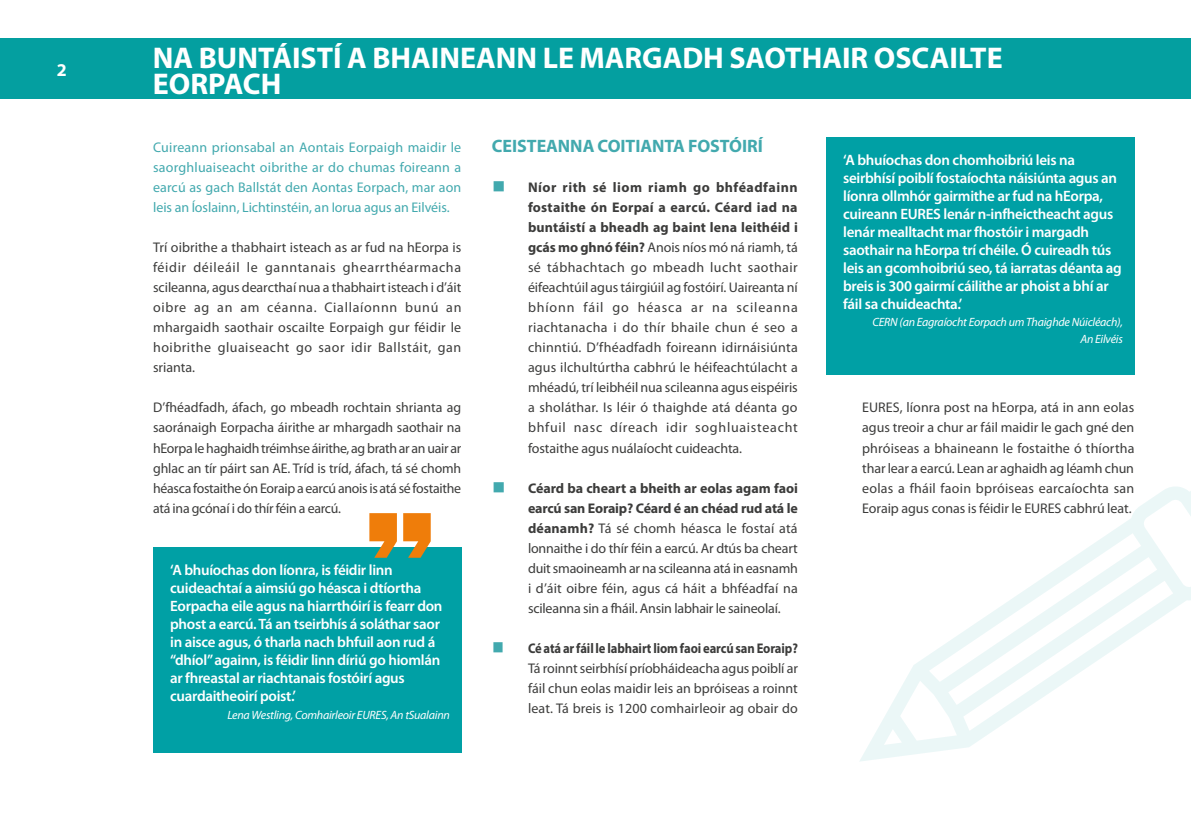
<style>
.page{position:relative;width:1191px;height:840px;background:#fff}
.page>*{position:absolute;margin:0;border:0;box-sizing:border-box;transform-origin:0 0}
.Page_Heading{font:700 30px/26px "Myriad Pro";color:#fff}
.Subheadings{font:700 18px "Myriad Pro";letter-spacing:-.005em;color:#42a9ae}
.t1{font:700 18px "Myriad Pro";color:#fff}
.Quote_Box{font:600 15px/18px "Myriad Pro";letter-spacing:-.02em;color:#fff}
.Page_Body_Text{font:14px/20px "Myriad Pro";letter-spacing:-.005em;color:#3c3c3b;text-align:justify}
.Page_Body_Text-2{font:14px/20px "Myriad Pro";letter-spacing:-.005em;color:#42a9ae;text-align:justify}
.Quote_Box-2{font:italic 12px/17px "Myriad Pro";letter-spacing:-.02em;color:#fff;text-align:right}
.s1{font-family:"EC Square Sans Pro";font-size:16px;color:#42a9ae}
.s2{font-weight:700}
</style>
<div class="page">
<div style="left:0;top:38px;width:1191px;height:61px;background:#049fa0"></div>
<div style="left:153px;top:546px;width:308px;height:206px;background:#00a0a5"></div>
<div style="left:826px;top:137px;width:308px;height:237px;background:#00a0a5"></div>
<svg style="left:369px;top:513px;width:28px;height:44px"></svg>
<svg style="left:403px;top:513px;width:28px;height:44px"></svg>
<svg style="left:860px;top:487px;width:331px;height:274px"></svg>
<p class="t1" style="left:57px;top:58px;width:11px">2</p>
<h1 class="Page_Heading" style="left:153px;top:44px;width:851px">NA BUNTÁISTÍ A BHAINEANN LE MARGADH SAOTHAIR OSCAILTE<br>EORPACH</h1>
<p class="Page_Body_Text-2" style="left:153px;top:137px;width:310px">Cuireann prionsabal an Aontais Eorpaigh maidir le saorghluaiseacht oibrithe ar do chumas foireann a earcú as gach Ballstát den Aontas Eorpach, mar aon leis an Íoslainn, Lichtinstéin, an Iorua agus an Eilvéis.</p>
<p class="Page_Body_Text" style="left:153px;top:237px;width:310px">Trí oibrithe a thabhairt isteach as ar fud na hEorpa is féidir déileáil le ganntanais ghearrthéarmacha scileanna, agus dearcthaí nua a thabhairt isteach i d’áit oibre ag an am céanna. Ciallaíonnn bunú an mhargaidh saothair oscailte Eorpaigh gur féidir le hoibrithe gluaiseacht go saor idir Ballstáit, gan srianta.</p>
<p class="Page_Body_Text" style="left:153px;top:397px;width:310px">D’fhéadfadh, áfach, go mbeadh rochtain shrianta ag saoránaigh Eorpacha áirithe ar mhargadh saothair na hEorpa le haghaidh tréimhse áirithe, ag brath ar an uair ar ghlac an tír páirt san AE. Tríd is tríd, áfach, tá sé chomh héasca fostaithe ón Eoraip a earcú anois is atá sé fostaithe atá ina gcónaí i do thír féin a earcú.</p>
<p class="Quote_Box" style="left:170px;top:560px;width:274px">‘A bhuíochas don líonra, is féidir linn cuideachtaí a aimsiú go héasca i dtíortha Eorpacha eile agus na hiarrthóirí is fearr don phost a earcú. Tá an tseirbhís á soláthar saor in aisce agus, ó tharla nach bhfuil aon rud á “dhíol” againn, is féidir linn díriú go hiomlán ar fhreastal ar riachtanais fostóirí agus cuardaitheoirí poist.’</p>
<p class="Quote_Box-2" style="left:227px;top:706px;width:224px">Lena Westling, Comhairleoir EURES, An tSualainn</p>
<h2 class="Subheadings" style="left:492px;top:134px;width:272px">CEISTEANNA COITIANTA FOSTÓIRÍ</h2>
<p class="Page_Body_Text" style="left:528px;top:177px;width:271px;text-indent:-36px"><span class="s1">■</span> <span class="s2">Níor rith sé liom riamh go bhféadfainn fostaithe ón Eorpaí a earcú. Céard iad na buntáistí a bheadh ag baint lena leithéid i gcás mo ghnó féin?</span> Anois níos mó ná riamh, tá sé tábhachtach go mbeadh lucht saothair éifeachtúil agus táirgiúil ag fostóirí. Uaireanta ní bhíonn fáil go héasca ar na scileanna riachtanacha i do thír bhaile chun é seo a chinntiú. D’fhéadfadh foireann idirnáisiúnta agus ilchultúrtha cabhrú le héifeachtúlacht a mhéadú, trí leibhéil nua scileanna agus eispéiris a sholáthar. Is léir ó thaighde atá déanta go bhfuil nasc díreach idir soghluaisteacht fostaithe agus nuálaíocht cuideachta.</p>
<p class="Page_Body_Text" style="left:528px;top:477px;width:271px;text-indent:-36px"><span class="s1">■</span> <span class="s2">Céard ba cheart a bheith ar eolas agam faoi earcú san Eoraip? Céard é an chéad rud atá le déanamh?</span> Tá sé chomh héasca le fostaí atá lonnaithe i do thír féin a earcú. Ar dtús ba cheart duit smaoineamh ar na scileanna atá in easnamh i d’áit oibre féin, agus cá háit a bhféadfaí na scileanna sin a fháil. Ansin labhair le saineolaí.</p>
<p class="Page_Body_Text" style="left:528px;top:637px;width:271px;text-indent:-36px"><span class="s1">■</span> <span class="s2">Cé atá ar fáil le labhairt liom faoi earcú san Eoraip?<br></span>Tá roinnt seirbhísí príobháideacha agus poiblí ar fáil chun eolas maidir leis an bpróiseas a roinnt leat. Tá breis is 1200 comhairleoir ag obair do</p>
<p class="Quote_Box" style="left:843px;top:151px;width:280px">‘A bhuíochas don chomhoibriú leis na seirbhísí poiblí fostaíochta náisiúnta agus an líonra ollmhór gairmithe ar fud na hEorpa, cuireann EURES lenár n-infheictheacht agus lenár mealltacht mar fhostóir i margadh saothair na hEorpa trí chéile. Ó cuireadh tús leis an gcomhoibriú seo, tá iarratas déanta ag breis is 300 gairmí cáilithe ar phoist a bhí ar fáil sa chuideachta.’</p>
<p class="Quote_Box-2" style="left:872px;top:313px;width:252px">CERN (an Eagraíocht Eorpach um Thaighde Núicléach),<br>An Eilvéis</p>
<p class="Page_Body_Text" style="left:862px;top:397px;width:274px">EURES, líonra post na hEorpa, atá in ann eolas agus treoir a chur ar fáil maidir le gach gné den phróiseas a bhaineann le fostaithe ó thíortha thar lear a earcú. Lean ar aghaidh ag léamh chun eolas a fháil faoin bpróiseas earcaíochta san Eoraip agus conas is féidir le EURES cabhrú leat.</p>
</div>
